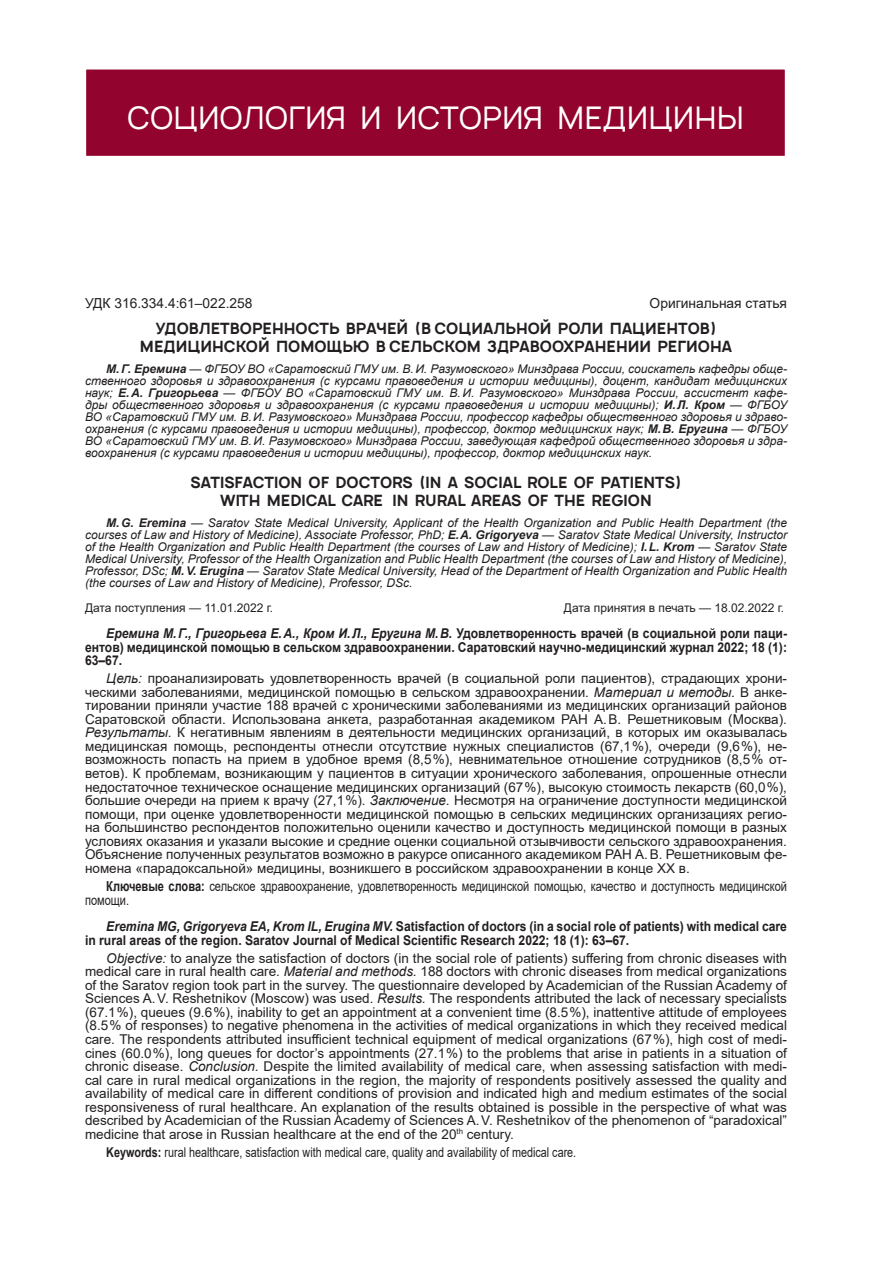
<style>
.page{position:relative;width:893px;height:1263px;background:#fff}
.page>*{position:absolute;margin:0;border:0;box-sizing:border-box;transform-origin:0 0}
.Раздел{font:30px "Manrope";color:#fff}
.Заголовок_1{font:700 15px/18px "Manrope";color:#231f20;text-align:center}
.Заголовок_1_англ{font:700 15px/18px "Manrope";color:#231f20;text-align:center}
.Ключевые_слова{font:13.8px/13.8px "Arial";color:#231f20;scale:.8 1}
.УДК{font:13.8px "Arial";color:#231f20}
.Аннотация_англ{font:13.5px/13.5px "Arial";color:#231f20;text-align:justify}
.Аннотация{font:13.5px/13.5px "Arial";color:#231f20;text-align:justify}
.Ссылка{font:700 13.5px/13.5px "Arial";color:#231f20;text-align:justify;scale:.9 1}
.Ссылка_англ{font:700 13.5px/13.5px "Arial";color:#231f20;scale:.9 1}
.Ключевые_слова_англ{font:13.5px "Arial";color:#231f20;scale:.8 1}
.Автор{font:italic 12px/12px "Arial";color:#231f20;text-align:justify}
.Автор_англ{font:italic 12px/12px "Arial";color:#231f20;text-align:justify}
.Дата{font:12px "Arial";color:#231f20}
.s1{font-weight:700}
.s2{font-style:italic}
</style>
<div class="page">
<div style="left:85px;top:69px;width:700px;height:88px;background:#92032d"></div>
<div style="left:85px;top:68px;width:701px;height:89px;border:2px solid #fff"></div>
<p class="Раздел" style="left:127px;top:99px;width:618px">СОЦИОЛОГИЯ И ИСТОРИЯ МЕДИЦИНЫ</p>
<p class="УДК" style="left:85px;top:293px;width:169px">УДК 316.334.4:61–022.258</p>
<p class="УДК" style="left:650px;top:293px;width:139px">Оригинальная статья</p>
<p class="Заголовок_1" style="left:140px;top:320px;width:594px">УДОВЛЕТВОРЕННОСТЬ ВРАЧЕЙ (В СОЦИАЛЬНОЙ РОЛИ ПАЦИЕНТОВ)<br>МЕДИЦИНСКОЙ ПОМОЩЬЮ В СЕЛЬСКОМ ЗДРАВООХРАНЕНИИ РЕГИОНА</p>
<p class="Автор" style="left:85px;top:363px;width:703px;text-indent:21px"><span class="s1">М.Г. Еремина</span> — ФГБОУ ВО «Саратовский ГМУ им. В.И. Разумовского» Минздрава России, соискатель кафедры обще&shy;ственного здоровья и здравоохранения (c курсами правоведения и истории медицины), доцент, кандидат медицинских наук; <span class="s1">Е.А. Григорьева</span> — ФГБОУ ВО «Саратовский ГМУ им. В.И. Разумовского» Минздрава России, ассистент кафе&shy;дры общественного здоровья и здравоохранения (c курсами правоведения и истории медицины); <span class="s1">И.Л. Кром</span> — ФГБОУ ВО «Саратовский ГМУ им. В.И. Разумовского» Минздрава России, профессор кафедры общественного здоровья и здраво&shy;охранения (c курсами правоведения и истории медицины), профессор, доктор медицинских наук; <span class="s1">М.В. Еругина</span> — ФГБОУ ВО «Саратовский ГМУ им. В.И. Разумовского» Минздрава России, заведующая кафедрой общественного здоровья и здра&shy;воохранения (c курсами правоведения и истории медицины), профессор, доктор медицинских наук.</p>
<p class="Заголовок_1_англ" style="left:190px;top:474px;width:493px">SATISFACTION OF DOCTORS (IN A SOCIAL ROLE OF PATIENTS)<br>WITH MEDICAL CARE IN RURAL AREAS OF THE REGION</p>
<p class="Автор_англ" style="left:85px;top:517px;width:703px;text-indent:21px"><span class="s1">M.G. Eremina</span> — Saratov State Medical University, Applicant of the Health Organization and Public Health Department (the courses of Law and History of Medicine), Associate Professor, PhD; <span class="s1">E.A. Grigoryeva</span> — Saratov State Medical University, Instructor of the Health Organization and Public Health Department (the courses of Law and History of Medicine); <span class="s1">I.L. Krom</span> — Saratov State Medical University, Professor of the Health Organization and Public Health Department (the courses of Law and History of Medicine), Professor, DSc; <span class="s1">M.V. Erugina</span> — Saratov State Medical University, Head of the Department of Health Organization and Public Health (the courses of Law and History of Medicine), Professor, DSc.</p>
<p class="Дата" style="left:85px;top:599px;width:190px">Дата поступления — 11.01.2022 г.</p>
<p class="Дата" style="left:564px;top:599px;width:222px">Дата принятия в печать — 18.02.2022 г.</p>
<p class="Ссылка" style="left:85px;top:627px;width:781px;text-indent:21px"><span class="s2">Еремина М.Г., Григорьева Е.А., Кром И.Л., Еругина М.В.</span> Удовлетворенность врачей (в социальной роли паци&shy;ентов) медицинской помощью в сельском здравоохранении. Саратовский научно-медицинский журнал 2022; 18 (1):<br>63–67.</p>
<p class="Аннотация" style="left:85px;top:671px;width:703px;text-indent:21px"><span class="s2">Цель:</span> проанализировать удовлетворенность врачей (в социальной роли пациентов), страдающих хрони&shy;ческими заболеваниями, медицинской помощью в сельском здравоохранении. <span class="s2">Материал и методы.</span> В анке&shy;тировании приняли участие 188 врачей с хроническими заболеваниями из медицинских организаций районов Саратовской области. Использована анкета, разработанная академиком РАН А.В. Решетниковым (Москва).<br><span class="s2">Результаты.</span> К негативным явлениям в деятельности медицинских организаций, в которых им оказывалась медицинская помощь, респонденты отнесли отсутствие нужных специалистов (67,1 %), очереди (9,6 %), не&shy;возможность попасть на прием в удобное время (8,5 %), невнимательное отношение сотрудников (8,5 % от&shy;ветов). К проблемам, возникающим у пациентов в ситуации хронического заболевания, опрошенные отнесли недостаточное техническое оснащение медицинских организаций (67 %), высокую стоимость лекарств (60,0 %), большие очереди на прием к врачу (27,1 %). <span class="s2">Заключение.</span> Несмотря на ограничение доступности медицинской помощи, при оценке удовлетворенности медицинской помощью в сельских медицинских организациях регио&shy;на большинство респондентов положительно оценили качество и доступность медицинской помощи в разных условиях оказания и указали высокие и средние оценки социальной отзывчивости сельского здравоохранения.<br>Объяснение полученных результатов возможно в ракурсе описанного академиком РАН А.В. Решетниковым фе&shy;номена «парадоксальной» медицины, возникшего в российском здравоохранении в конце ХХ в.</p>
<p class="Ключевые_слова" style="left:85px;top:879px;width:879px;text-indent:21px"><span class="s1">Ключевые слова:</span> сельское здравоохранение, удовлетворенность медицинской помощью, качество и доступность медицинской помощи.</p>
<p class="Ссылка_англ" style="left:85px;top:920px;width:781px;text-indent:21px"><span class="s2">Eremina MG, Grigoryeva EA, Krom IL, Erugina MV.</span> Satisfaction of doctors (in a social role of patients) with medical care in rural areas of the region. Saratov Journal of Medical Scientific Research 2022; 18 (1): 63–67.</p>
<p class="Аннотация_англ" style="left:85px;top:951px;width:703px;text-indent:21px"><span class="s2">Objective:</span> to analyze the satisfaction of doctors (in the social role of patients) suffering from chronic diseases with medical care in rural health care. <span class="s2">Material and methods.</span> 188 doctors with chronic diseases from medical organizations of the Saratov region took part in the survey. The questionnaire developed by Academician of the Russian Academy of Sciences A.V. Reshetnikov (Moscow) was used. <span class="s2">Results.</span> The respondents attributed the lack of necessary specialists (67.1 %), queues (9.6 %), inability to get an appointment at a convenient time (8.5 %), inattentive attitude of employees (8.5 % of responses) to negative phenomena in the activities of medical organizations in which they received medical care. The respondents attributed insufficient technical equipment of medical organizations (67 %), high cost of medi&shy;cines (60.0 %), long queues for doctor’s appointments (27.1 %) to the problems that arise in patients in a situation of chronic disease. <span class="s2">Conclusion.</span> Despite the limited availability of medical care, when assessing satisfaction with medi&shy;cal care in rural medical organizations in the region, the majority of respondents positively assessed the quality and availability of medical care in different conditions of provision and indicated high and medium estimates of the social responsiveness of rural healthcare. An explanation of the results obtained is possible in the perspective of what was described by Academician of the Russian Academy of Sciences A.V. Reshetnikov of the phenomenon of “paradoxical” medicine that arose in Russian healthcare at the end of the 20<sup>th</sup> century.</p>
<p class="Ключевые_слова_англ" style="left:106px;top:1142px;width:589px"><span class="s1">Keywords:</span> rural healthcare, satisfaction with medical care, quality and availability of medical care.</p>
</div>
